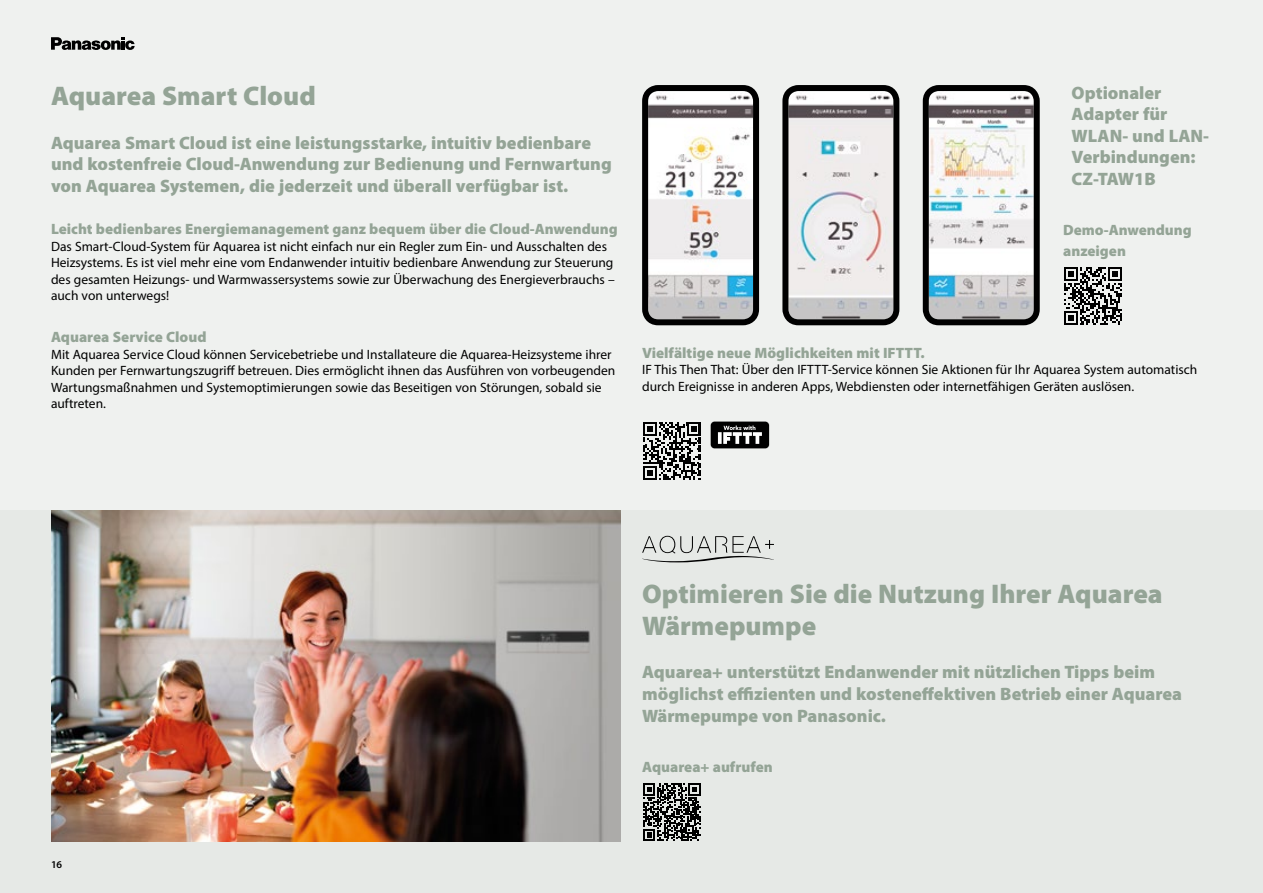
<style>
.page{position:relative;width:1263px;height:893px;background:#eff1ef}
.page>*{position:absolute;margin:0;border:0;box-sizing:border-box;transform-origin:0 0}
._00_23_HEADLINE_18BK{font:900 27px/32.4px "Myriad Pro";color:#94a496}
._00_23_HEADLINE_12B{font:900 18px/21.6px "Myriad Pro";color:#94a496}
._01_23_TEXT_10B_EDIT{font:900 15px/21px "Myriad Pro";color:#94a496}
._01_23_TEXT_9R{font:13.5px/16.5px "Myriad Pro";color:#000}
.t1{font:600 10.5px "Myriad Pro";color:#000}
</style>
<div class="page">
<img style="left:649px;top:92px;width:103px;height:226px">
<div style="left:642px;top:85px;width:117px;height:240px;border:6px solid #000;border-radius:13px"></div>
<img style="left:789px;top:92px;width:103px;height:226px">
<div style="left:782px;top:85px;width:117px;height:240px;border:6px solid #000;border-radius:13px"></div>
<img style="left:930px;top:92px;width:103px;height:226px">
<div style="left:923px;top:85px;width:117px;height:240px;border:6px solid #000;border-radius:13px"></div>
<svg style="left:1064px;top:267px;width:58px;height:58px"></svg>
<div style="left:0;top:510px;width:1263px;height:383px;background:#e6e9e6"></div>
<img style="left:51px;top:510px;width:570px;height:332px">
<svg style="left:642px;top:536px;width:132px;height:26px"></svg>
<svg style="left:643px;top:783px;width:58px;height:58px"></svg>
<svg style="left:710px;top:421px;width:60px;height:28px"></svg>
<svg style="left:643px;top:422px;width:58px;height:58px"></svg>
<svg style="left:51px;top:37px;width:84px;height:13px"></svg>
<p class="_00_23_HEADLINE_12B" style="left:1071px;top:81px;width:139px">Optionaler<br>Adapter für<br>WLAN- und LAN-<br>Verbindungen:</p>
<p class="_00_23_HEADLINE_12B" style="left:1071px;top:167px;width:86px">CZ-TAW1B</p>
<p class="_00_23_HEADLINE_18BK" style="left:51px;top:79px;width:266px">Aquarea Smart Cloud</p>
<p class="_00_23_HEADLINE_12B" style="left:51px;top:131px;width:562px">Aquarea Smart Cloud ist eine leistungsstarke, intuitiv bedienbare und kostenfreie Cloud-Anwendung zur Bedienung und Fernwartung von Aquarea Systemen, die jederzeit und überall verfügbar ist.</p>
<p class="_01_23_TEXT_10B_EDIT" style="left:51px;top:218px;width:568px">Leicht bedienbares Energiemanagement ganz bequem über die Cloud-Anwendung</p>
<p class="_01_23_TEXT_9R" style="left:51px;top:238px;width:565px">Das Smart-Cloud-System für Aquarea ist nicht einfach nur ein Regler zum Ein- und Ausschalten des Heizsystems. Es ist viel mehr eine vom Endanwender intuitiv bedienbare Anwendung zur Steuerung des gesamten Heizungs- und Warmwassersystems sowie zur Überwachung des Energieverbrauchs – auch von unterwegs!</p>
<p class="_01_23_TEXT_10B_EDIT" style="left:51px;top:326px;width:157px">Aquarea Service Cloud</p>
<p class="_01_23_TEXT_9R" style="left:51px;top:346px;width:566px">Mit Aquarea Service Cloud können Servicebetriebe und Installateure die Aquarea-Heizsysteme ihrer Kunden per Fernwartungszugriff betreuen. Dies ermöglicht ihnen das Ausführen von vorbeugenden Wartungsmaßnahmen und Systemoptimierungen sowie das Beseitigen von Störungen, sobald sie auftreten.</p>
<p class="_01_23_TEXT_10B_EDIT" style="left:642px;top:342px;width:284px">Vielfältige neue Möglichkeiten mit IFTTT.</p>
<p class="_01_23_TEXT_10B_EDIT" style="left:1063px;top:218px;width:130px">Demo-Anwendung anzeigen</p>
<p class="_01_23_TEXT_9R" style="left:642px;top:361px;width:557px">IF This Then That: Über den IFTTT-Service können Sie Aktionen für Ihr Aquarea System automatisch durch Ereignisse in anderen Apps, Webdiensten oder internetfähigen Geräten auslösen.</p>
<p class="t1" style="left:51px;top:858px;width:13px">16</p>
<p class="_00_23_HEADLINE_18BK" style="left:642px;top:576px;width:522px">Optimieren Sie die Nutzung Ihrer Aquarea<br>Wärmepumpe</p>
<p class="_00_23_HEADLINE_12B" style="left:642px;top:661px;width:541px">Aquarea+ unterstützt Endanwender mit nützlichen Tipps beim möglichst effizienten und kosteneffektiven Betrieb einer Aquarea<br>Wärmepumpe von Panasonic.</p>
<p class="_01_23_TEXT_10B_EDIT" style="left:642px;top:756px;width:132px">Aquarea+ aufrufen</p>
</div>
